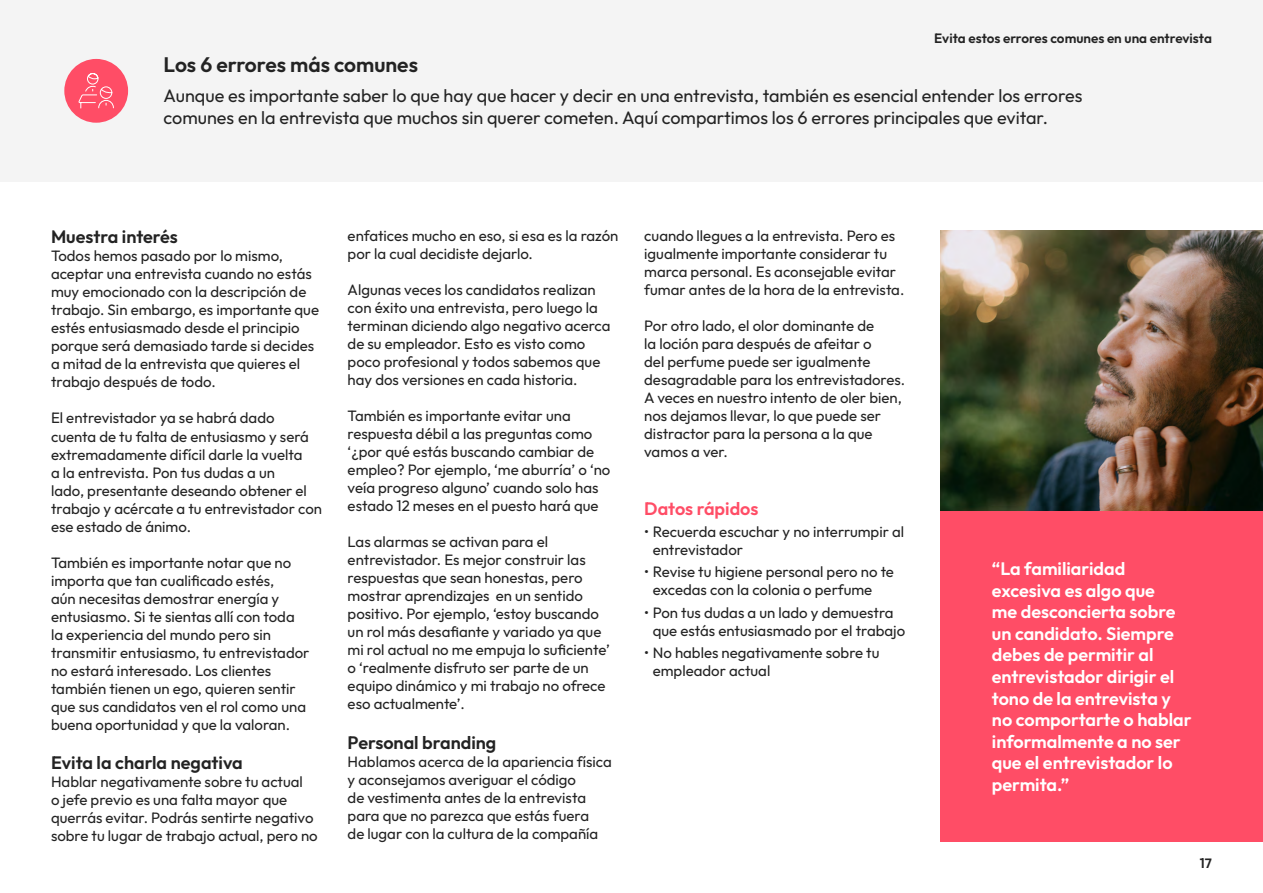
<style>
.page{position:relative;width:1263px;height:893px;background:#fff}
.page>*{position:absolute;margin:0;border:0;box-sizing:border-box;transform-origin:0 0}
.t1{font:600 21px "Outfit";color:#232323}
.t2{font:600 18px/21.6px "Outfit";color:#fff}
.t3{font:18px/21.6px "Outfit";color:#232323}
.t4{font:600 18px "Outfit";color:#232323}
.t5{font:600 18px "Outfit";color:#ff4d66}
.t6{font:15px/18px "Outfit";color:#232323}
.t7{font:600 13.5px "Outfit";color:#232323}
</style>
<div class="page">
<div style="left:0;top:0;width:1263px;height:182px;background:#f4f4f4"></div>
<div style="left:64px;top:59px;width:64px;height:64px;background:#ff4d66;border-radius:50%"></div>
<img style="left:941px;top:231px;width:322px;height:280px">
<div style="left:941px;top:511px;width:322px;height:331px;background:#ff4d66"></div>
<svg style="left:78px;top:73px;width:36px;height:36px"></svg>
<p class="t7" style="left:934px;top:30px;width:279px">Evita estos errores comunes en una entrevista</p>
<h1 class="t1" style="left:164px;top:53px;width:256px">Los 6 errores más comunes</h1>
<p class="t3" style="left:164px;top:85px;width:920px">Aunque es importante saber lo que hay que hacer y decir en una entrevista, también es esencial entender los errores comunes en la entrevista que muchos sin querer cometen. Aquí compartimos los 6 errores principales que evitar.</p>
<p class="t4" style="left:51px;top:227px;width:128px">Muestra interés</p>
<p class="t6" style="left:51px;top:247px;width:270px">Todos hemos pasado por lo mismo, aceptar una entrevista cuando no estás muy emocionado con la descripción de trabajo. Sin embargo, es importante que estés entusiasmado desde el principio porque será demasiado tarde si decides a mitad de la entrevista que quieres el trabajo después de todo.</p>
<p class="t6" style="left:51px;top:409px;width:273px">El entrevistador ya se habrá dado cuenta de tu falta de entusiasmo y será extremadamente difícil darle la vuelta<br>a la entrevista. Pon tus dudas a un<br>lado, presentante deseando obtener el trabajo y acércate a tu entrevistador con ese estado de ánimo.</p>
<p class="t6" style="left:51px;top:553px;width:260px">También es importante notar que no importa que tan cualificado estés,<br>aún necesitas demostrar energía y entusiasmo. Si te sientas allí con toda la experiencia del mundo pero sin transmitir entusiasmo, tu entrevistador no estará interesado. Los clientes también tienen un ego, quieren sentir que sus candidatos ven el rol como una buena oportunidad y que la valoran.</p>
<p class="t4" style="left:51px;top:752px;width:193px">Evita la charla negativa</p>
<p class="t6" style="left:51px;top:773px;width:268px">Hablar negativamente sobre tu actual<br>o jefe previo es una falta mayor que querrás evitar. Podrás sentirte negativo sobre tu lugar de trabajo actual, pero no</p>
<p class="t6" style="left:348px;top:227px;width:272px">enfatices mucho en eso, si esa es la razón por la cual decidiste dejarlo.</p>
<p class="t6" style="left:348px;top:281px;width:264px">Algunas veces los candidatos realizan con éxito una entrevista, pero luego la terminan diciendo algo negativo acerca de su empleador. Esto es visto como poco profesional y todos sabemos que hay dos versiones en cada historia.</p>
<p class="t6" style="left:348px;top:407px;width:264px">También es importante evitar una respuesta débil a las preguntas como ‘¿por qué estás buscando cambiar de empleo? Por ejemplo, ‘me aburría’ o ‘no veía progreso alguno’ cuando solo has estado 12 meses en el puesto hará que</p>
<p class="t6" style="left:348px;top:533px;width:264px">Las alarmas se activan para el entrevistador. Es mejor construir las respuestas que sean honestas, pero mostrar aprendizajes en un sentido positivo. Por ejemplo, ‘estoy buscando un rol más desafiante y variado ya que mi rol actual no me empuja lo suficiente’ o ‘realmente disfruto ser parte de un equipo dinámico y mi trabajo no ofrece eso actualmente’.</p>
<p class="t4" style="left:348px;top:732px;width:150px">Personal branding</p>
<p class="t6" style="left:348px;top:752px;width:266px">Hablamos acerca de la apariencia física y aconsejamos averiguar el código<br>de vestimenta antes de la entrevista para que no parezca que estás fuera<br>de lugar con la cultura de la compañía</p>
<p class="t6" style="left:644px;top:227px;width:262px">cuando llegues a la entrevista. Pero es igualmente importante considerar tu marca personal. Es aconsejable evitar fumar antes de la hora de la entrevista.</p>
<p class="t6" style="left:644px;top:317px;width:262px">Por otro lado, el olor dominante de<br>la loción para después de afeitar o<br>del perfume puede ser igualmente desagradable para los entrevistadores.<br>A veces en nuestro intento de oler bien, nos dejamos llevar, lo que puede ser distractor para la persona a la que vamos a ver.</p>
<p class="t5" style="left:644px;top:498px;width:116px">Datos rápidos</p>
<p class="t6" style="left:653px;top:523px;width:253px;text-indent:-9px">• Recuerda escuchar y no interrumpir al entrevistador</p>
<p class="t6" style="left:653px;top:563px;width:243px;text-indent:-9px">• Revise tu higiene personal pero no te excedas con la colonia o perfume</p>
<p class="t6" style="left:653px;top:603px;width:254px;text-indent:-9px">• Pon tus dudas a un lado y demuestra que estás entusiasmado por el trabajo</p>
<p class="t6" style="left:653px;top:643px;width:228px;text-indent:-9px">• No hables negativamente sobre tu empleador actual</p>
<p class="t2" style="left:992px;top:558px;width:201px">“La familiaridad excesiva es algo que<br>me desconcierta sobre un candidato. Siempre debes de permitir al entrevistador dirigir el tono de la entrevista y no comportarte o hablar informalmente a no ser que el entrevistador lo permita.”</p>
<p class="t7" style="left:1200px;top:856px;width:14px">17</p>
</div>
